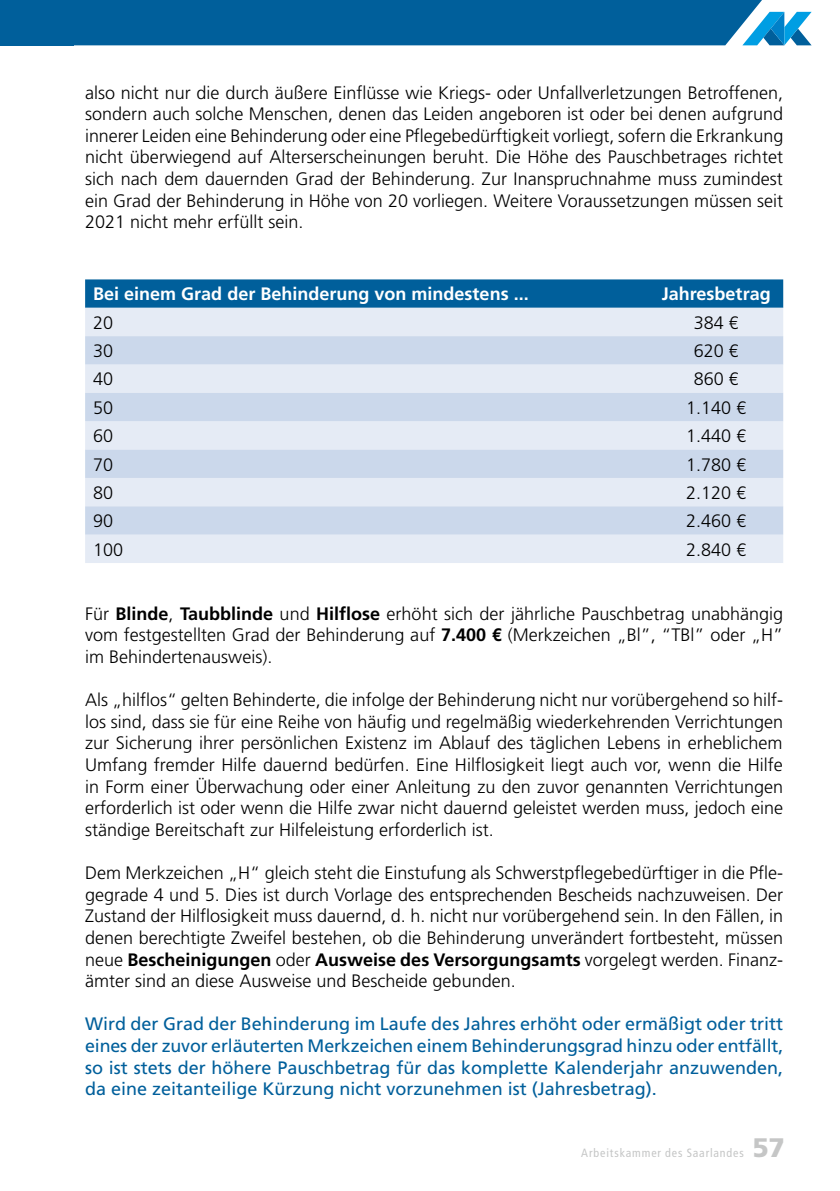
<style>
.page{position:relative;width:840px;height:1191px;background:#fff}
.page>*{position:absolute;margin:0;border:0;box-sizing:border-box;transform-origin:0 0}
.t1{font:900 26.8px "Frutiger";color:#c5c6c6}
.Fliestext_AKSB{font:300 18px/21.6px "Frutiger";color:#000;text-align:justify}
.Fliestext_AKSB-2{font:18px/21.6px "Frutiger";color:#005f9b;text-align:justify}
.Fliestext_AKSB-3{font:700 18px "Frutiger";color:#fff}
.t2{font:condensed 12px "Frutiger";letter-spacing:.07em;color:#c5c6c6}
.s1{font-weight:700}
</style>
<div class="page">
<svg style="left:74px;top:0;width:737px;height:45px;background:#0c68a2"></svg>
<div style="left:0;top:0;width:74px;height:45px;background:#005f9b"></div>
<svg style="left:85px;top:279px;width:697px;height:29px;background:#06639d"></svg>
<div style="left:85px;top:308px;width:697px;height:255px;background:#e5ebf5"></div>
<svg style="left:85px;top:336px;width:697px;height:198px;background:#d6e0ef"></svg>
<p class="Fliestext_AKSB" style="left:85px;top:82px;width:699px">also nicht nur die durch äußere Einflüsse wie Kriegs- oder Unfallverletzungen Betroffenen, sondern auch solche Menschen, denen das Leiden angeboren ist oder bei denen aufgrund innerer Leiden eine Behinderung oder eine Pflegebedürftigkeit vorliegt, sofern die Erkrankung nicht überwiegend auf Alterserscheinungen beruht. Die Höhe des Pauschbetrages richtet sich nach dem dauernden Grad der Behinderung. Zur Inanspruchnahme muss zumindest ein Grad der Behinderung in Höhe von 20 vorliegen. Weitere Voraussetzungen müssen seit 2021 nicht mehr erfüllt sein.</p>
<p class="Fliestext_AKSB-3" style="left:93px;top:283px;width:437px">Bei einem Grad der Behinderung von mindestens ...</p>
<p class="Fliestext_AKSB-3" style="left:661px;top:283px;width:110px">Jahresbetrag</p>
<p class="Fliestext_AKSB" style="left:93px;top:312px;width:22px">20</p>
<p class="Fliestext_AKSB" style="left:693px;top:312px;width:47px">384 €</p>
<p class="Fliestext_AKSB" style="left:93px;top:340px;width:22px">30</p>
<p class="Fliestext_AKSB" style="left:693px;top:340px;width:47px">620 €</p>
<p class="Fliestext_AKSB" style="left:93px;top:369px;width:22px">40</p>
<p class="Fliestext_AKSB" style="left:693px;top:369px;width:47px">860 €</p>
<p class="Fliestext_AKSB" style="left:93px;top:397px;width:22px">50</p>
<p class="Fliestext_AKSB" style="left:685px;top:397px;width:62px">1.140 €</p>
<p class="Fliestext_AKSB" style="left:93px;top:425px;width:22px">60</p>
<p class="Fliestext_AKSB" style="left:685px;top:425px;width:62px">1.440 €</p>
<p class="Fliestext_AKSB" style="left:93px;top:454px;width:22px">70</p>
<p class="Fliestext_AKSB" style="left:685px;top:454px;width:62px">1.780 €</p>
<p class="Fliestext_AKSB" style="left:93px;top:482px;width:22px">80</p>
<p class="Fliestext_AKSB" style="left:685px;top:482px;width:62px">2.120 €</p>
<p class="Fliestext_AKSB" style="left:93px;top:510px;width:22px">90</p>
<p class="Fliestext_AKSB" style="left:685px;top:510px;width:62px">2.460 €</p>
<p class="Fliestext_AKSB" style="left:93px;top:539px;width:32px">100</p>
<p class="Fliestext_AKSB" style="left:685px;top:539px;width:62px">2.840 €</p>
<p class="Fliestext_AKSB" style="left:85px;top:603px;width:699px">Für <span class="s1">Blinde</span>, <span class="s1">Taubblinde</span> und <span class="s1">Hilflose</span> erhöht sich der jährliche Pauschbetrag unabhängig vom festgestellten Grad der Behinderung auf <span class="s1">7.400 €</span> (Merkzeichen „Bl”, “TBl” oder „H” im Behindertenausweis).</p>
<p class="Fliestext_AKSB" style="left:85px;top:689px;width:699px">Als „hilflos“ gelten Behinderte, die infolge der Behinderung nicht nur vorübergehend so hilf&shy;los sind, dass sie für eine Reihe von häufig und regelmäßig wiederkehrenden Verrichtungen zur Sicherung ihrer persönlichen Existenz im Ablauf des täglichen Lebens in erheblichem Umfang fremder Hilfe dauernd bedürfen. Eine Hilflosigkeit liegt auch vor, wenn die Hilfe in Form einer Überwachung oder einer Anleitung zu den zuvor genannten Verrichtungen erforderlich ist oder wenn die Hilfe zwar nicht dauernd geleistet werden muss, jedoch eine ständige Bereitschaft zur Hilfeleistung erforderlich ist.</p>
<p class="Fliestext_AKSB" style="left:85px;top:862px;width:699px">Dem Merkzeichen „H“ gleich steht die Einstufung als Schwerstpflegebedürftiger in die Pfle&shy;gegrade 4 und 5. Dies ist durch Vorlage des entsprechenden Bescheids nachzuweisen. Der Zustand der Hilflosigkeit muss dauernd, d. h. nicht nur vorübergehend sein. In den Fällen, in denen berechtigte Zweifel bestehen, ob die Behinderung unverändert fortbesteht, müssen neue <span class="s1">Bescheinigungen</span> oder <span class="s1">Ausweise des Versorgungsamts</span> vorgelegt werden. Finanz&shy;ämter sind an diese Ausweise und Bescheide gebunden.</p>
<p class="Fliestext_AKSB-2" style="left:85px;top:1013px;width:699px">Wird der Grad der Behinderung im Laufe des Jahres erhöht oder ermäßigt oder tritt eines der zuvor erläuterten Merkzeichen einem Behinderungsgrad hinzu oder entfällt, so ist stets der höhere Pauschbetrag für das komplette Kalenderjahr anzuwenden, da eine zeitanteilige Kürzung nicht vorzunehmen ist (Jahresbetrag).</p>
<p class="t2" style="left:581px;top:1145px;width:164px">Arbeitskammer des Saarlandes</p>
<h1 class="t1" style="left:752px;top:1131px;width:34px">57</h1>
</div>
